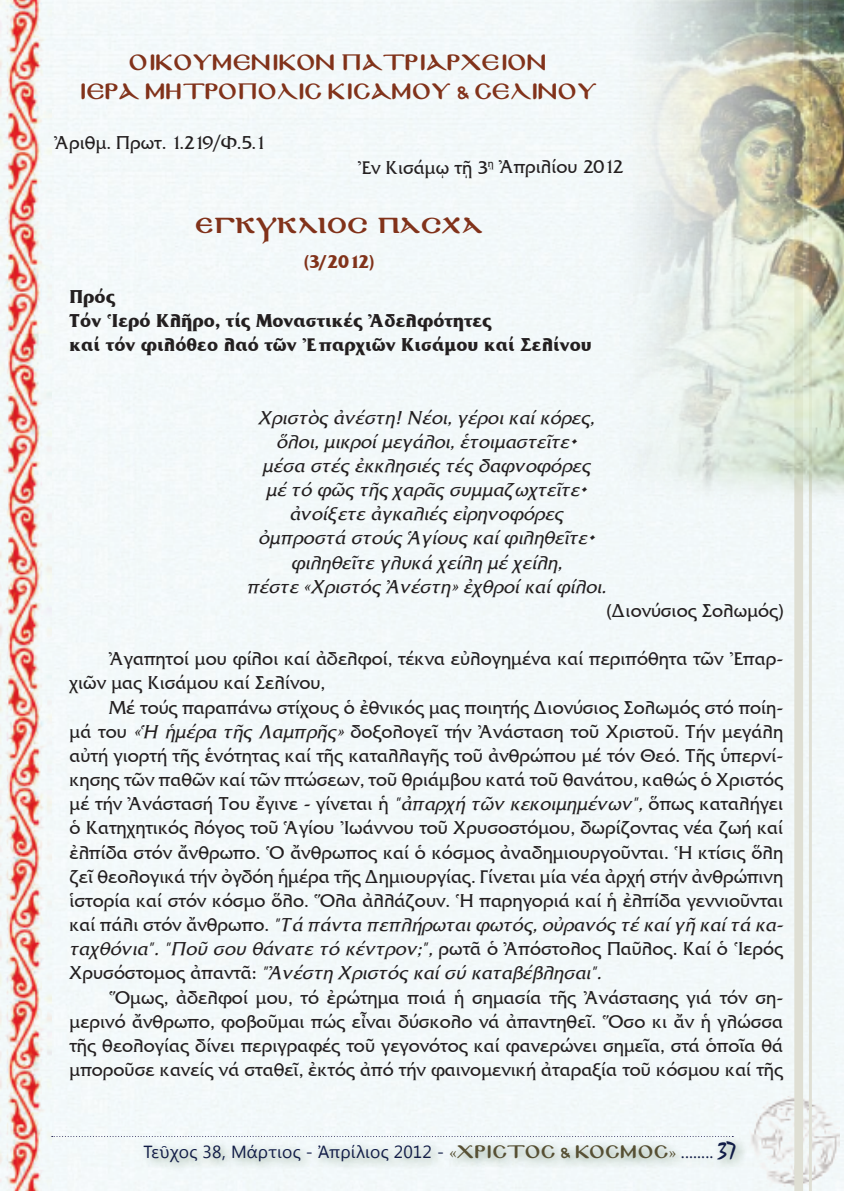
<style>
.page{position:relative;width:844px;height:1191px;background:#fff}
.page>*{position:absolute;margin:0;border:0;box-sizing:border-box;transform-origin:0 0}
.t1{font:24.5px "GFS Jackson";color:#81321a}
.t2{font:19.25px/24.2px "SK Queen Pol Uni W";color:#231f20;text-align:justify}
.t3{font:19.25px "SK Queen Pol Uni W Italic";color:#231f20}
.t4{font:19.25px "SK Queen Pol Uni W Bold";color:#231f20}
.t5{font:19.25px "Mg Byzantine UC Pol Normal";color:#81321a}
.t6{font:19.25px "SK Queen Pol Uni W Bold";color:#81321a}
.t7{font:17.5px "Segoe UI";letter-spacing:.01em;color:#121c47}
.s1{font-family:"SK Queen Pol Uni W Italic"}
.s2{font-family:"Minion Pro";color:#575034}
.s3{font-family:"Mg Byzantine UC Pol Normal";font-size:15.75px;color:#575034}
.s4{font-family:"Minion Pro"}
.s5{font-family:"Mistral";font-size:24.5px}
</style>
<div class="page">
<div style="left:52px;top:0;width:791px;height:1191px;background:#f2f8fa"></div>
<hr style="left:808px;top:0;width:3px;height:1191px;background:#dfdfd4">
<div style="left:794px;top:0;width:8px;height:1191px;background:#dfdfd4"></div>
<img style="left:618px;top:0;width:225px;height:504px">
<img style="left:0;top:0;width:52px;height:1191px">
<p class="t5" style="left:130px;top:50px;width:419px">ΟΙΚΟΥΜΕΝΙΚΟΝ ΠΑΤΡΙΑΡΧΕΙΟΝ</p>
<p class="t5" style="left:80px;top:80px;width:519px">ΙΕΡΑ ΜΗΤΡΟΠΟΛΙΣ ΚΙΣΑΜΟΥ &amp; ΣΕΛΙΝΟΥ</p>
<p class="t2" style="left:55px;top:131px;width:211px">Ἀριθμ. Πρωτ. 1.219/Φ.5.1</p>
<p class="t2" style="left:357px;top:155px;width:267px">Ἐν Κισάμῳ τῇ 3<sup>ῃ</sup> Ἀπριλίου 2012</p>
<p class="t1" style="left:195px;top:210px;width:289px">ΕΓΚΥΚΛΙΟΣ ΠΑΣΧΑ</p>
<p class="t6" style="left:303px;top:250px;width:72px">(3/2012)</p>
<p class="t4" style="left:69px;top:284px;width:47px">Πρός</p>
<p class="t4" style="left:69px;top:309px;width:424px">Τόν Ἱερό Κλῆρο, τίς Μοναστικές Ἀδελφότητες</p>
<p class="t4" style="left:69px;top:333px;width:523px">καί τόν φιλόθεο λαό τῶν Ἐπαρχιῶν Κισάμου καί Σελίνου</p>
<p class="t3" style="left:258px;top:405px;width:338px">Χριστὸς ἀνέστη! Νέοι, γέροι καί κόρες,</p>
<p class="t3" style="left:276px;top:429px;width:302px">ὅλοι, μικροί μεγάλοι, ἑτοιμαστεῖτε•</p>
<p class="t3" style="left:262px;top:454px;width:329px">μέσα στές ἐκκλησιές τές δαφνοφόρες</p>
<p class="t3" style="left:266px;top:478px;width:322px">μέ τό φῶς τῆς χαρᾶς συμμαζωχτεῖτε•</p>
<p class="t3" style="left:289px;top:502px;width:275px">ἀνοίξετε ἀγκαλιές εἰρηνοφόρες</p>
<p class="t3" style="left:258px;top:526px;width:338px">ὀμπροστά στούς Ἁγίους καί φιληθεῖτε•</p>
<p class="t3" style="left:290px;top:550px;width:273px">φιληθεῖτε γλυκά χείλη μέ χείλη,</p>
<p class="t3" style="left:247px;top:574px;width:360px">πέστε «Χριστός Ἀνέστη» ἐχθροί καί φίλοι.</p>
<p class="t2" style="left:606px;top:598px;width:178px">(Διονύσιος Σολωμός)</p>
<p class="t2" style="left:69px;top:647px;width:715px;text-indent:40px">Ἀγαπητοί μου φίλοι καί ἀδελφοί, τέκνα εὐλογημένα καί περιπόθητα τῶν Ἐπαρ&shy;χιῶν μας Κισάμου καί Σελίνου,</p>
<p class="t2" style="left:69px;top:695px;width:715px;text-indent:40px">Μέ τούς παραπάνω στίχους ὁ ἐθνικός μας ποιητής Διονύσιος Σολωμός στό ποίη&shy;μά του <span class="s1">«Ἡ ἡμέρα τῆς Λαμπρῆς»</span> δοξολογεῖ τήν Ἀνάσταση τοῦ Χριστοῦ. Τήν μεγάλη αὐτή γιορτή τῆς ἑνότητας καί τῆς καταλλαγῆς τοῦ ἀνθρώπου μέ τόν Θεό. Τῆς ὑπερνί&shy;κησης τῶν παθῶν καί τῶν πτώσεων, τοῦ θριάμβου κατά τοῦ θανάτου, καθώς ὁ Χριστός μέ τήν Ἀνάστασή Του ἔγινε - γίνεται ἡ <span class="s1">"ἀπαρχή τῶν κεκοιμημένων",</span> ὅπως καταλήγει ὁ Κατηχητικός λόγος τοῦ Ἁγίου Ἰωάννου τοῦ Χρυσοστόμου, δωρίζοντας νέα ζωή καί ἐλπίδα στόν ἄνθρωπο. Ὁ ἄνθρωπος καί ὁ κόσμος ἀναδημιουργοῦνται. Ἡ κτίσις ὅλη ζεῖ θεολογικά τήν ὀγδόη ἡμέρα τῆς Δημιουργίας. Γίνεται μία νέα ἀρχή στήν ἀνθρώπινη ἱστορία καί στόν κόσμο ὅλο. Ὅλα ἀλλάζουν. Ἡ παρηγοριά καί ἡ ἐλπίδα γεννιοῦνται καί πάλι στόν ἄνθρωπο. <span class="s1">"Τά πάντα πεπλήρωται φωτός, οὐρανός τέ καί γῆ καί τά κα&shy;ταχθόνια". "Ποῦ σου θάνατε τό κέντρον;",</span> ρωτᾶ ὁ Ἀπόστολος Παῦλος. Καί ὁ Ἱερός Χρυσόστομος ἀπαντᾶ: <span class="s1">"Ἀνέστη Χριστός καί σύ καταβέβλησαι".</span></p>
<p class="t2" style="left:69px;top:985px;width:715px;text-indent:40px">Ὅμως, ἀδελφοί μου, τό ἐρώτημα ποιά ἡ σημασία τῆς Ἀνάστασης γιά τόν ση&shy;μερινό ἄνθρωπο, φοβοῦμαι πώς εἶναι δύσκολο νά ἀπαντηθεῖ. Ὅσο κι ἄν ἡ γλώσσα τῆς θεολογίας δίνει περιγραφές τοῦ γεγονότος καί φανερώνει σημεῖα, στά ὁποῖα θά μποροῦσε κανείς νά σταθεῖ, ἐκτός ἀπό τήν φαινομενική ἀταραξία τοῦ κόσμου καί τῆς</p>
<p class="t7" style="left:143px;top:1139px;width:594px">Τεῦχος 38, Μάρτιος - Ἀπρίλιος 2012 - <span class="s2">«</span><span class="s3">ΧΡΙΣΤΟΣ &amp; ΚΟΣΜΟΣ</span><span class="s2">»</span> <span class="s4">........</span> <span class="s5">37</span></p>
</div>
